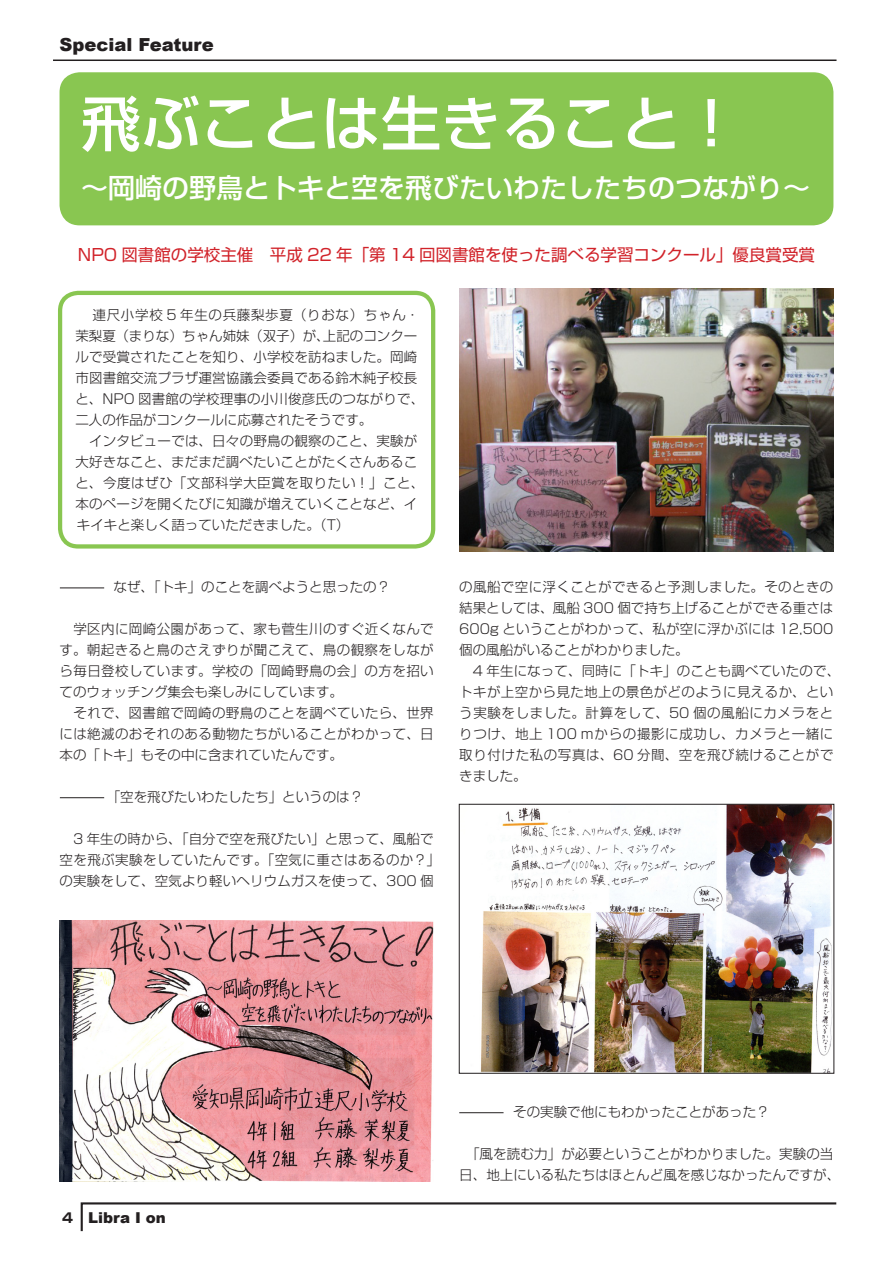
<style>
.page{position:relative;width:893px;height:1263px;background:#fff}
.page>*{position:absolute;margin:0;border:0;box-sizing:border-box;transform-origin:0 0}
.t1{font:500 60px "Shin Go Pro";color:#fff}
.t2{font:500 27px "Shin Go Pro";color:#fff}
.t3{font:900 18px "Arial";color:#231f20}
.t4{font:16.5px "Shin Go Pro";color:#d1232a}
.t5{font:900 15px "Arial";color:#231f20}
.t6{font:300 13.5px/21px "Shin Go Pro";letter-spacing:.01em;color:#231f20;text-align:justify}
.t7{font:300 13.5px/21px "Shin Go Pro";letter-spacing:.045em;color:#231f20}
.s1{font-family:"Shin Go Pro";font-weight:700;font-size:13.5px}
</style>
<div class="page">
<hr style="left:53px;top:60px;width:783px;height:1px;background:#231f20">
<svg style="left:80px;top:1202px;width:757px;height:30px"></svg>
<div style="left:59px;top:72px;width:775px;height:151px;background:#89c651"></div>
<img style="left:460px;top:288px;width:373px;height:263px">
<svg style="left:58px;top:290px;width:378px;height:256px"></svg>
<img style="left:60px;top:920px;width:374px;height:262px">
<img style="left:480px;top:806px;width:352px;height:265px">
<div style="left:459px;top:804px;width:375px;height:269px;border:1px solid #231f20"></div>
<hr style="left:60px;top:587px;width:44px;height:1px;background:#231f20">
<hr style="left:60px;top:797px;width:44px;height:1px;background:#231f20">
<hr style="left:459px;top:1112px;width:45px;height:1px;background:#231f20">
<h3 class="t3" style="left:60px;top:32px;width:156px">Special Feature</h3>
<h1 class="t1" style="left:81px;top:74px;width:662px">飛ぶことは生きること！</h1>
<h2 class="t2" style="left:81px;top:166px;width:731px">～岡崎の野鳥とトキと空を飛びたいわたしたちのつながり～</h2>
<p class="t4" style="left:78px;top:241px;width:739px">NPO 図書館の学校主催 平成 22 年「第 14 回図書館を使った調べる学習コンクール」優良賞受賞</p>
<p class="t6" style="left:75px;top:302px;width:350px;text-align:left;text-indent:17px">連尺小学校 5 年生の兵藤梨歩夏（りおな）ちゃん・茉梨夏（まりな）ちゃん姉妹（双子）が、上記のコンクールで受賞されたことを知り、小学校を訪ねました。岡崎市図書館交流プラザ運営協議会委員である鈴木純子校長と、NPO 図書館の学校理事の小川俊彦氏のつながりで、二人の作品がコンクールに応募されたそうです。</p>
<p class="t6" style="left:75px;top:428px;width:350px;text-align:left;text-indent:14px">インタビューでは、日々の野鳥の観察のこと、実験が大好きなこと、まだまだ調べたいことがたくさんあること、今度はぜひ「文部科学大臣賞を取りたい！」こと、本のページを開くたびに知識が増えていくことなど、イキイキと楽しく語っていただきました。（T）</p>
<p class="t6" style="left:114px;top:575px;width:278px">なぜ、「トキ」のことを調べようと思ったの？</p>
<p class="t6" style="left:60px;top:617px;width:376px;text-indent:14px">学区内に岡崎公園があって、家も菅生川のすぐ近くなんです。朝起きると鳥のさえずりが聞こえて、鳥の観察をしながら毎日登校しています。学校の「岡崎野鳥の会」の方を招いてのウォッチング集会も楽しみにしています。</p>
<p class="t6" style="left:60px;top:701px;width:376px;text-indent:14px">それで、図書館で岡崎の野鳥のことを調べていたら、世界には絶滅のおそれのある動物たちがいることがわかって、日本の「トキ」もその中に含まれていたんです。</p>
<p class="t6" style="left:107px;top:785px;width:258px">「空を飛びたいわたしたち」というのは？</p>
<p class="t6" style="left:60px;top:827px;width:382px;text-align:center">3 年生の時から、「自分で空を飛びたい」と思って、風船で<br>空を飛ぶ実験をしていたんです。「空気に重さはあるのか？」の実験をして、空気より軽いヘリウムガスを使って、300 個</p>
<p class="t6" style="left:459px;top:575px;width:376px">の風船で空に浮くことができると予測しました。そのときの結果としては、風船 300 個で持ち上げることができる重さは600g ということがわかって、私が空に浮かぶには 12,500個の風船がいることがわかりました。</p>
<p class="t7" style="left:459px;top:659px;width:382px;text-indent:14px">4 年生になって、同時に「トキ」のことも調べていたので、トキが上空から見た地上の景色がどのように見えるか、という実験をしました。計算をして、50 個の風船にカメラをとりつけ、地上 100 ｍからの撮影に成功し、カメラと一緒に取り付けた私の写真は、60 分間、空を飛び続けることができました。</p>
<p class="t5" style="left:62px;top:1207px;width:105px"><span class="s1">4</span> Libra I on</p>
<p class="t6" style="left:513px;top:1100px;width:258px">その実験で他にもわかったことがあった？</p>
<p class="t6" style="left:459px;top:1142px;width:382px;text-align:center">「風を読む力」が必要ということがわかりました。実験の当日、地上にいる私たちはほとんど風を感じなかったんですが、</p>
</div>
